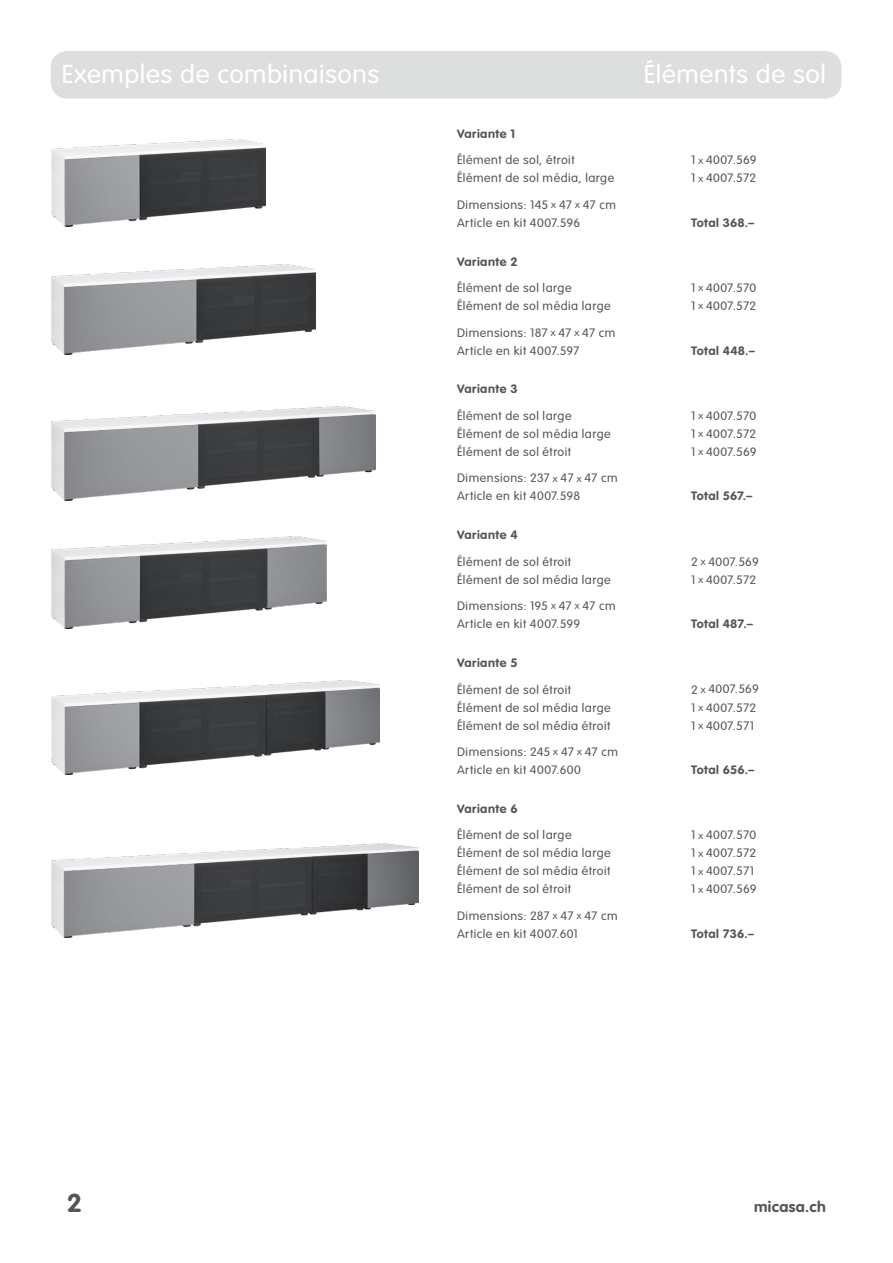
<style>
.page{position:relative;width:893px;height:1263px;background:#fff}
.page>*{position:absolute;margin:0;border:0;box-sizing:border-box;transform-origin:0 0}
.t1{font:300 25.5px "VAG Rounded";letter-spacing:.02em;color:#fff;scale:1.05 1}
.t2{font:700 25.5px "VAG Rounded";color:#565655;scale:1.05 1}
.t3{font:700 15px "VAG Rounded";letter-spacing:.02em;color:#565655;scale:1.05 1}
.t4{font:300 12px/18px "VAG Rounded";letter-spacing:.04em;color:#565655;scale:1.05 1}
.t5{font:700 12px "VAG Rounded";letter-spacing:.035em;color:#565655;scale:1.05 1}
.s1{font-size:9.75px}
</style>
<div class="page">
<div style="left:51px;top:51px;width:791px;height:48px;background:#dddede;border-radius:17px"></div>
<img style="left:51px;top:139px;width:214px;height:88px">
<img style="left:51px;top:264px;width:264px;height:91px">
<img style="left:51px;top:406px;width:324px;height:94px">
<img style="left:51px;top:537px;width:275px;height:91px">
<img style="left:51px;top:680px;width:329px;height:94px">
<img style="left:51px;top:844px;width:367px;height:94px">
<h1 class="t1" style="left:62px;top:59px;width:304px">Exemples de combinaisons</h1>
<h1 class="t1" style="left:644px;top:60px;width:175px">Éléments de sol</h1>
<p class="t5" style="left:457px;top:127px;width:57px">Variante 1</p>
<p class="t4" style="left:457px;top:151px;width:113px">Élément de sol, étroit</p>
<p class="t4" style="left:691px;top:151px;width:64px">1 <span class="s1">x</span> 4007.569</p>
<p class="t4" style="left:457px;top:169px;width:151px">Élément de sol média, large</p>
<p class="t4" style="left:691px;top:169px;width:64px">1 <span class="s1">x</span> 4007.572</p>
<p class="t4" style="left:457px;top:196px;width:153px">Dimensions: 145 <span class="s1">x</span> 47 <span class="s1">x</span> 47 cm<br>Article en kit 4007.596</p>
<p class="t5" style="left:691px;top:216px;width:62px">Total 368.–</p>
<p class="t5" style="left:457px;top:254px;width:59px">Variante 2</p>
<p class="t4" style="left:457px;top:279px;width:110px">Élément de sol large</p>
<p class="t4" style="left:691px;top:279px;width:64px">1 <span class="s1">x</span> 4007.570</p>
<p class="t4" style="left:457px;top:297px;width:148px">Élément de sol média large</p>
<p class="t4" style="left:691px;top:297px;width:64px">1 <span class="s1">x</span> 4007.572</p>
<p class="t4" style="left:457px;top:323px;width:152px">Dimensions: 187 <span class="s1">x</span> 47 <span class="s1">x</span> 47 cm<br>Article en kit 4007.597</p>
<p class="t5" style="left:691px;top:343px;width:62px">Total 448.–</p>
<p class="t5" style="left:457px;top:382px;width:59px">Variante 3</p>
<p class="t4" style="left:457px;top:407px;width:110px">Élément de sol large</p>
<p class="t4" style="left:691px;top:407px;width:64px">1 <span class="s1">x</span> 4007.570</p>
<p class="t4" style="left:457px;top:425px;width:148px">Élément de sol média large</p>
<p class="t4" style="left:691px;top:425px;width:64px">1 <span class="s1">x</span> 4007.572</p>
<p class="t4" style="left:457px;top:443px;width:110px">Élément de sol étroit</p>
<p class="t4" style="left:691px;top:443px;width:64px">1 <span class="s1">x</span> 4007.569</p>
<p class="t4" style="left:457px;top:469px;width:154px">Dimensions: 237 <span class="s1">x</span> 47 <span class="s1">x</span> 47 cm<br>Article en kit 4007.598</p>
<p class="t5" style="left:691px;top:489px;width:60px">Total 567.–</p>
<p class="t5" style="left:457px;top:528px;width:59px">Variante 4</p>
<p class="t4" style="left:457px;top:552px;width:110px">Élément de sol étroit</p>
<p class="t4" style="left:691px;top:552px;width:66px">2 <span class="s1">x</span> 4007.569</p>
<p class="t4" style="left:457px;top:570px;width:148px">Élément de sol média large</p>
<p class="t4" style="left:691px;top:570px;width:64px">1 <span class="s1">x</span> 4007.572</p>
<p class="t4" style="left:457px;top:597px;width:152px">Dimensions: 195 <span class="s1">x</span> 47 <span class="s1">x</span> 47 cm<br>Article en kit 4007.599</p>
<p class="t5" style="left:691px;top:617px;width:61px">Total 487.–</p>
<p class="t5" style="left:457px;top:656px;width:59px">Variante 5</p>
<p class="t4" style="left:457px;top:680px;width:110px">Élément de sol étroit</p>
<p class="t4" style="left:691px;top:680px;width:66px">2 <span class="s1">x</span> 4007.569</p>
<p class="t4" style="left:457px;top:698px;width:148px">Élément de sol média large</p>
<p class="t4" style="left:691px;top:698px;width:64px">1 <span class="s1">x</span> 4007.572</p>
<p class="t4" style="left:457px;top:716px;width:148px">Élément de sol média étroit</p>
<p class="t4" style="left:691px;top:716px;width:62px">1 <span class="s1">x</span> 4007.571</p>
<p class="t4" style="left:457px;top:743px;width:155px">Dimensions: 245 <span class="s1">x</span> 47 <span class="s1">x</span> 47 cm<br>Article en kit 4007.600</p>
<p class="t5" style="left:691px;top:763px;width:62px">Total 656.–</p>
<p class="t5" style="left:457px;top:801px;width:59px">Variante 6</p>
<p class="t4" style="left:457px;top:826px;width:110px">Élément de sol large</p>
<p class="t4" style="left:691px;top:826px;width:64px">1 <span class="s1">x</span> 4007.570</p>
<p class="t4" style="left:457px;top:844px;width:148px">Élément de sol média large</p>
<p class="t4" style="left:691px;top:844px;width:64px">1 <span class="s1">x</span> 4007.572</p>
<p class="t4" style="left:457px;top:862px;width:148px">Élément de sol média étroit</p>
<p class="t4" style="left:691px;top:862px;width:62px">1 <span class="s1">x</span> 4007.571</p>
<p class="t4" style="left:457px;top:880px;width:110px">Élément de sol étroit</p>
<p class="t4" style="left:691px;top:880px;width:64px">1 <span class="s1">x</span> 4007.569</p>
<p class="t4" style="left:457px;top:906px;width:154px">Dimensions: 287 <span class="s1">x</span> 47 <span class="s1">x</span> 47 cm<br>Article en kit 4007.601</p>
<p class="t5" style="left:691px;top:926px;width:62px">Total 736.–</p>
<h1 class="t2" style="left:67px;top:1188px;width:16px">2</h1>
<p class="t3" style="left:754px;top:1198px;width:70px">micasa.ch</p>
</div>
